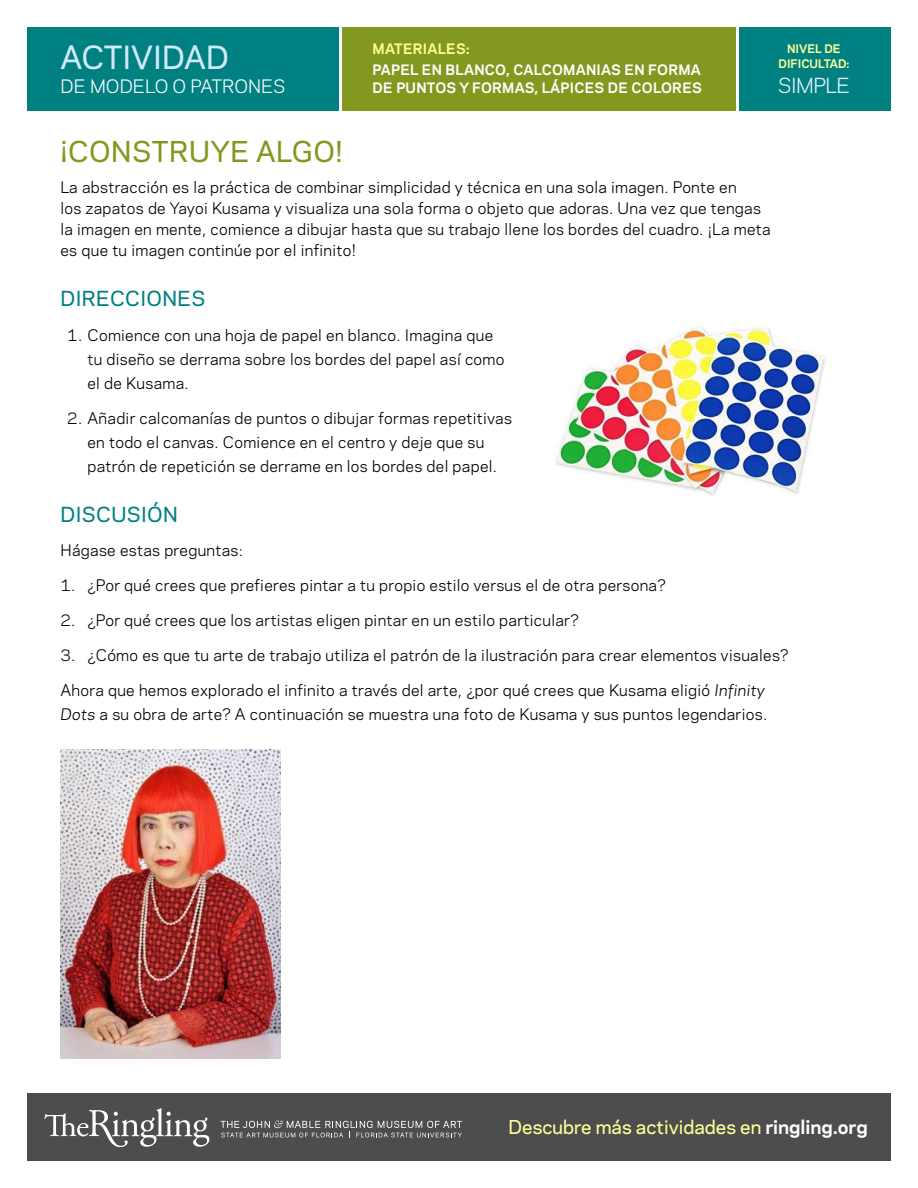
<style>
.page{position:relative;width:918px;height:1188px;background:#fff}
.page>*{position:absolute;margin:0;border:0;box-sizing:border-box;transform-origin:0 0}
.t1{font:500 30px "Galaxie Polaris";color:#d1eaf9}
.t2{font:500 27px "Galaxie Polaris";letter-spacing:.02em;color:#83981f}
.t3{font:500 19.5px "Galaxie Polaris";letter-spacing:.02em;color:#008081}
.t4{font:19.5px "Galaxie Polaris";letter-spacing:-.03em;color:#e7f3fc}
.t5{font:500 18px "Galaxie Polaris";color:#ff9}
.t6{font:17.4px "Galaxie Polaris";color:#fff}
.t7{font:15px/24px "Galaxie Polaris";letter-spacing:.02em;color:#000}
.t8{font:700 13.5px/18px "Galaxie Polaris";letter-spacing:.02em;color:#fff}
.t9{font:700 13.5px "Galaxie Polaris";letter-spacing:.02em;color:#ff9}
.t10{font:700 11.1px/15px "Galaxie Polaris";color:#ff9;text-align:center}
.s1{font-style:italic}
.s2{font-weight:700;color:#fff}
</style>
<div class="page">
<div style="left:27px;top:27px;width:311px;height:83px;background:#008081"></div>
<div style="left:740px;top:27px;width:151px;height:83px;background:#008081"></div>
<div style="left:342px;top:27px;width:393px;height:83px;background:#83981f"></div>
<img style="left:554px;top:322px;width:271px;height:174px">
<img style="left:60px;top:749px;width:220px;height:310px">
<div style="left:27px;top:1094px;width:864px;height:67px;background:#4d4d4d"></div>
<svg style="left:44px;top:1108px;width:165px;height:38px"></svg>
<svg style="left:221px;top:1121px;width:241px;height:17px"></svg>
<h1 class="t1" style="left:60px;top:35px;width:170px">ACTIVIDAD</h1>
<p class="t6" style="left:60px;top:73px;width:227px">DE MODELO O PATRONES</p>
<p class="t9" style="left:373px;top:39px;width:98px">MATERIALES:</p>
<p class="t8" style="left:373px;top:60px;width:331px">PAPEL EN BLANCO, CALCOMANIAS EN FORMA<br>DE PUNTOS Y FORMAS, LÁPICES DE COLORES</p>
<p class="t10" style="left:779px;top:40px;width:72px">NIVEL DE<br>DIFICULTAD:</p>
<h3 class="t4" style="left:778px;top:71px;width:73px">SIMPLE</h3>
<h2 class="t2" style="left:60px;top:131px;width:284px">¡CONSTRUYE ALGO!</h2>
<p class="t7" style="left:60px;top:176px;width:712px;line-height:21px">La abstracción es la práctica de combinar simplicidad y técnica en una sola imagen. Ponte en<br>los zapatos de Yayoi Kusama y visualiza una sola forma o objeto que adoras. Una vez que tengas la imagen en mente, comience a dibujar hasta que su trabajo llene los bordes del cuadro. ¡La meta es que tu imagen continúe por el infinito!</p>
<h3 class="t3" style="left:60px;top:284px;width:146px">DIRECCIONES</h3>
<p class="t7" style="left:87px;top:322px;width:418px;text-indent:-20px">1. Comience con una hoja de papel en blanco. Imagina que tu diseño se derrama sobre los bordes del papel así como el de Kusama.</p>
<p class="t7" style="left:67px;top:405px;width:446px;text-align:center">2. Añadir calcomanías de puntos o dibujar formas repetitivas en todo el canvas. Comience en el centro y deje que su patrón de repetición se derrame en los bordes del papel.</p>
<h3 class="t3" style="left:60px;top:499px;width:119px">DISCUSIÓN</h3>
<p class="t7" style="left:60px;top:538px;width:184px">Hágase estas preguntas:</p>
<p class="t7" style="left:60px;top:573px;width:607px">1. ¿Por qué crees que prefieres pintar a tu propio estilo versus el de otra persona?</p>
<p class="t7" style="left:60px;top:607px;width:520px">2. ¿Por qué crees que los artistas eligen pintar en un estilo particular?</p>
<p class="t7" style="left:60px;top:642px;width:730px">3. ¿Cómo es que tu arte de trabajo utiliza el patrón de la ilustración para crear elementos visuales?</p>
<p class="t7" style="left:60px;top:677px;width:708px">Ahora que hemos explorado el infinito a través del arte, ¿por qué crees que Kusama eligió <span class="s1">Infinity<br>Dots</span> a su obra de arte? A continuación se muestra una foto de Kusama y sus puntos legendarios.</p>
<p class="t5" style="left:508px;top:1114px;width:361px">Descubre más actividades en <span class="s2">ringling.org</span></p>
</div>
